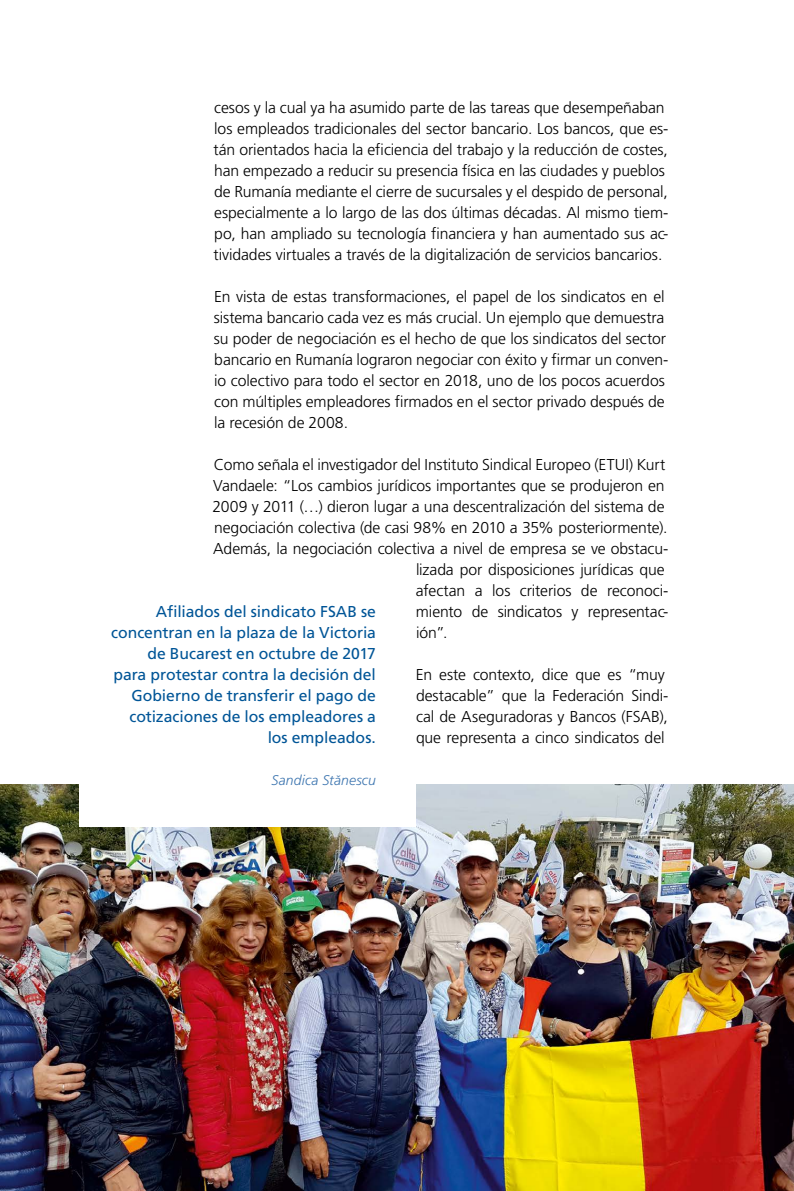
<style>
.page{position:relative;width:794px;height:1191px;background:#fff}
.page>*{position:absolute;margin:0;border:0;box-sizing:border-box;transform-origin:0 0}
.FT__9{font:300 15.75px/21px "Frutiger LT Pro";letter-spacing:-.005em;color:#000}
.BU_-_blau_-_rechtsbd{font:15.75px/21px "Frutiger LT Pro";color:#005597;text-align:right}
.Quelle____rechtsbdg{font:italic 300 14px "Frutiger LT Pro";letter-spacing:.01em;color:#3e76b0}
</style>
<div class="page">
<img style="left:0;top:784px;width:794px;height:407px">
<div style="left:79px;top:563px;width:337px;height:264px;background:#fff"></div>
<p class="FT__9" style="left:214px;top:97px;width:456px">cesos y la cual ya ha asumido parte de las tareas que desempeñaban los empleados tradicionales del sector bancario. Los bancos, que es&shy;tán orientados hacia la eficiencia del trabajo y la reducción de costes, han empezado a reducir su presencia física en las ciudades y pueblos de Rumanía mediante el cierre de sucursales y el despido de personal, especialmente a lo largo de las dos últimas décadas. Al mismo tiem&shy;po, han ampliado su tecnología financiera y han aumentado sus ac&shy;tividades virtuales a través de la digitalización de servicios bancarios.</p>
<p class="FT__9" style="left:214px;top:286px;width:456px">En vista de estas transformaciones, el papel de los sindicatos en el sistema bancario cada vez es más crucial. Un ejemplo que demuestra su poder de negociación es el hecho de que los sindicatos del sector bancario en Rumanía lograron negociar con éxito y firmar un conven&shy;io colectivo para todo el sector en 2018, uno de los pocos acuerdos con múltiples empleadores firmados en el sector privado después de la recesión de 2008.</p>
<p class="FT__9" style="left:214px;top:454px;width:453px">Como señala el investigador del Instituto Sindical Europeo (ETUI) Kurt</p>
<p class="FT__9" style="left:213px;top:475px;width:453px">Vandaele: “Los cambios jurídicos importantes que se produjeron en</p>
<p class="FT__9" style="left:212px;top:496px;width:453px">2009 y 2011 (…) dieron lugar a una descentralización del sistema de</p>
<p class="FT__9" style="left:214px;top:517px;width:455px">negociación colectiva (de casi 98% en 2010 a 35% posteriormente).</p>
<p class="FT__9" style="left:213px;top:538px;width:457px">Además, la negociación colectiva a nivel de empresa se ve obstacu-</p>
<p class="FT__9" style="left:416px;top:559px;width:250px">lizada por disposiciones jurídicas que</p>
<p class="FT__9" style="left:416px;top:580px;width:254px">afectan a los criterios de reconoci-</p>
<p class="FT__9" style="left:416px;top:601px;width:254px">miento de sindicatos y representac-</p>
<p class="FT__9" style="left:416px;top:622px;width:33px">ión”.</p>
<p class="FT__9" style="left:416px;top:664px;width:254px">En este contexto, dice que es “muy destacable” que la Federación Sindi&shy;cal de Aseguradoras y Bancos (FSAB), que representa a cinco sindicatos del</p>
<p class="BU_-_blau_-_rechtsbd" style="left:111px;top:601px;width:266px">Afiliados del sindicato FSAB se concentran en la plaza de la Victoria de Bucarest en octubre de 2017 para protestar contra la decisión del<br>Gobierno de transferir el pago de cotizaciones de los empleadores a los empleados.</p>
<p class="Quelle____rechtsbdg" style="left:271px;top:772px;width:106px">Sandica Stănescu</p>
</div>
